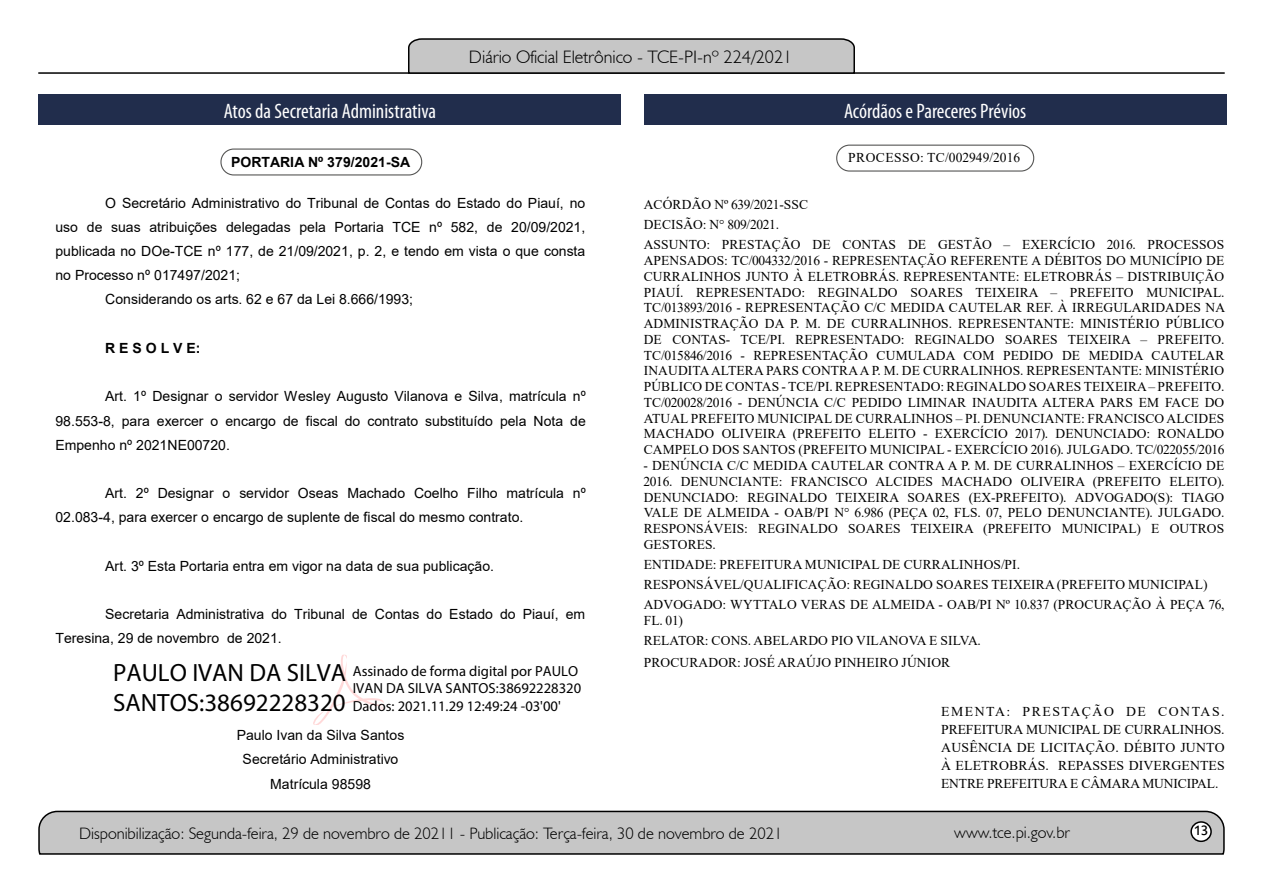
<style>
.page{position:relative;width:1263px;height:893px;background:#fff}
.page>*{position:absolute;margin:0;border:0;box-sizing:border-box;transform-origin:0 0}
.t1{font:25.05px/30px "Myriad Pro";color:#000}
.t2{font:condensed 21px "Myriad Pro";color:#fff}
.t3{font:300 18px "Humanist 521 BT";color:#000}
.t4{font:300 16.5px "Humanist 521 BT";color:#000}
.t5{font:15px "Estrangelo Edessa";color:#000}
.t6{font:14.55px/17.5px "Myriad Pro";color:#000}
.t7{font:14.1px/24.2px "Arial";color:#000}
.t8{font:700 14.1px "Arial";color:#000}
.t9{font:13.5px/15.8px "Times New Roman";letter-spacing:.01em;color:#000}
</style>
<div class="page">
<svg style="left:38px;top:810px;width:1187px;height:45px;background:#b9b9b9"></svg>
<div style="left:1191px;top:822px;width:20px;height:19px;background:#fff;border-radius:50%"></div>
<div style="left:1190px;top:821px;width:22px;height:21px;border:2px solid #000;border-radius:50%"></div>
<hr style="left:38px;top:72px;width:1187px;height:2px;background:#000">
<svg style="left:407px;top:38px;width:449px;height:36px;background:#b4b4b4"></svg>
<div style="left:39px;top:94px;width:582px;height:31px;background:#212d4c"></div>
<svg style="left:313px;top:655px;width:71px;height:70px"></svg>
<div style="left:220px;top:149px;width:202px;height:27px;border:1px solid #575756;border-radius:13px"></div>
<div style="left:644px;top:94px;width:582px;height:31px;background:#212d4c"></div>
<div style="left:836px;top:145px;width:198px;height:27px;border:1px solid #575756;border-radius:13px"></div>
<h3 class="t3" style="left:469px;top:46px;width:325px">Diário Oficial Eletrônico - TCE-PI-nº 224/2021</h3>
<h2 class="t2" style="left:224px;top:98px;width:214px">Atos da Secretaria Administrativa</h2>
<p class="t8" style="left:231px;top:152px;width:181px">PORTARIA Nº 379/2021-SA</p>
<p class="t7" style="left:105px;top:191px;width:482px">O Secretário Administrativo do Tribunal de Contas do Estado do Piauí, no</p>
<p class="t7" style="left:55px;top:215px;width:531px">uso de suas atribuições delegadas pela Portaria TCE nº 582, de 20/09/2021,</p>
<p class="t7" style="left:55px;top:239px;width:531px">publicada no DOe-TCE nº 177, de 21/09/2021, p. 2, e tendo em vista o que consta</p>
<p class="t7" style="left:55px;top:263px;width:186px">no Processo nº 017497/2021;</p>
<p class="t7" style="left:105px;top:287px;width:309px">Considerando os arts. 62 e 67 da Lei 8.666/1993;</p>
<p class="t8" style="left:105px;top:338px;width:97px">R E S O L V E:</p>
<p class="t7" style="left:55px;top:384px;width:532px;text-align:justify;text-indent:50px">Art. 1º Designar o servidor Wesley Augusto Vilanova e Silva, matrícula nº 98.553-8, para exercer o encargo de fiscal do contrato substituído pela Nota de Empenho nº 2021NE00720.</p>
<p class="t7" style="left:55px;top:481px;width:532px;text-indent:50px">Art. 2º Designar o servidor Oseas Machado Coelho Filho matrícula nº<br>02.083-4, para exercer o encargo de suplente de fiscal do mesmo contrato.</p>
<p class="t7" style="left:105px;top:554px;width:390px">Art. 3º Esta Portaria entra em vigor na data de sua publicação.</p>
<p class="t7" style="left:55px;top:602px;width:531px;text-indent:50px">Secretaria Administrativa do Tribunal de Contas do Estado do Piauí, em<br>Teresina, 29 de novembro de 2021.</p>
<h1 class="t1" style="left:113px;top:658px;width:234px">PAULO IVAN DA SILVA<br>SANTOS:38692228320</h1>
<p class="t6" style="left:353px;top:662px;width:230px">Assinado de forma digital por PAULO<br>IVAN DA SILVA SANTOS:38692228320<br>Dados: 2021.11.29 12:49:24 -03'00'</p>
<p class="t7" style="left:237px;top:723px;width:169px;text-align:center">Paulo Ivan da Silva Santos<br>Secretário Administrativo<br>Matrícula 98598</p>
<h2 class="t2" style="left:844px;top:98px;width:184px">Acórdãos e Pareceres Prévios</h2>
<p class="t9" style="left:848px;top:150px;width:173px">PROCESSO: TC/002949/2016</p>
<p class="t9" style="left:644px;top:194px;width:582px;line-height:20px">ACÓRDÃO Nº 639/2021-SSC<br>DECISÃO: N° 809/2021.<br>ASSUNTO: PRESTAÇÃO DE CONTAS DE GESTÃO – EXERCÍCIO 2016. PROCESSOS</p>
<p class="t9" style="left:644px;top:252px;width:583px;text-align:justify">APENSADOS: TC/004332/2016 - REPRESENTAÇÃO REFERENTE A DÉBITOS DO MUNICÍPIO DE CURRALINHOS JUNTO À ELETROBRÁS. REPRESENTANTE: ELETROBRÁS – DISTRIBUIÇÃO PIAUÍ. REPRESENTADO: REGINALDO SOARES TEIXEIRA – PREFEITO MUNICIPAL.<br>TC/013893/2016 - REPRESENTAÇÃO C/C MEDIDA CAUTELAR REF. À IRREGULARIDADES NA ADMINISTRAÇÃO DA P. M. DE CURRALINHOS. REPRESENTANTE: MINISTÉRIO PÚBLICO DE CONTAS- TCE/PI. REPRESENTADO: REGINALDO SOARES TEIXEIRA – PREFEITO.<br>TC/015846/2016 - REPRESENTAÇÃO CUMULADA COM PEDIDO DE MEDIDA CAUTELAR INAUDITA ALTERA PARS CONTRA A P. M. DE CURRALINHOS. REPRESENTANTE: MINISTÉRIO PÚBLICO DE CONTAS - TCE/PI. REPRESENTADO: REGINALDO SOARES TEIXEIRA – PREFEITO.<br>TC/020028/2016 - DENÚNCIA C/C PEDIDO LIMINAR INAUDITA ALTERA PARS EM FACE DO ATUAL PREFEITO MUNICIPAL DE CURRALINHOS – PI. DENUNCIANTE: FRANCISCO ALCIDES MACHADO OLIVEIRA (PREFEITO ELEITO - EXERCÍCIO 2017). DENUNCIADO: RONALDO CAMPELO DOS SANTOS (PREFEITO MUNICIPAL - EXERCÍCIO 2016). JULGADO. TC/022055/2016</p>
<p class="t9" style="left:643px;top:457px;width:583px;text-align:justify">- DENÚNCIA C/C MEDIDA CAUTELAR CONTRA A P. M. DE CURRALINHOS – EXERCÍCIO DE 2016. DENUNCIANTE: FRANCISCO ALCIDES MACHADO OLIVEIRA (PREFEITO ELEITO).<br>DENUNCIADO: REGINALDO TEIXEIRA SOARES (EX-PREFEITO). ADVOGADO(S): TIAGO VALE DE ALMEIDA - OAB/PI N° 6.986 (PEÇA 02, FLS. 07, PELO DENUNCIANTE). JULGADO.<br>RESPONSÁVEIS: REGINALDO SOARES TEIXEIRA (PREFEITO MUNICIPAL) E OUTROS GESTORES.</p>
<p class="t9" style="left:644px;top:554px;width:582px;line-height:20px">ENTIDADE: PREFEITURA MUNICIPAL DE CURRALINHOS/PI.<br>RESPONSÁVEL/QUALIFICAÇÃO: REGINALDO SOARES TEIXEIRA (PREFEITO MUNICIPAL)<br>ADVOGADO: WYTTALO VERAS DE ALMEIDA - OAB/PI Nº 10.837 (PROCURAÇÃO À PEÇA 76,</p>
<p class="t9" style="left:644px;top:610px;width:339px;line-height:20px">FL. 01)<br>RELATOR: CONS. ABELARDO PIO VILANOVA E SILVA.</p>
<p class="t9" style="left:644px;top:654px;width:308px">PROCURADOR: JOSÉ ARAÚJO PINHEIRO JÚNIOR</p>
<p class="t9" style="left:941px;top:702px;width:285px;line-height:18px;text-align:justify">EMENTA: PRESTAÇÃO DE CONTAS.<br>PREFEITURA MUNICIPAL DE CURRALINHOS.<br>AUSÊNCIA DE LICITAÇÃO. DÉBITO JUNTO À ELETROBRÁS. REPASSES DIVERGENTES ENTRE PREFEITURA E CÂMARA MUNICIPAL.</p>
<p class="t4" style="left:79px;top:823px;width:705px">Disponibilização: Segunda-feira, 29 de novembro de 20211 - Publicação: Terça-feira, 30 de novembro de 2021</p>
<p class="t4" style="left:954px;top:822px;width:117px">www.tce.pi.gov.br</p>
<p class="t5" style="left:1194px;top:823px;width:16px">13</p>
</div>
